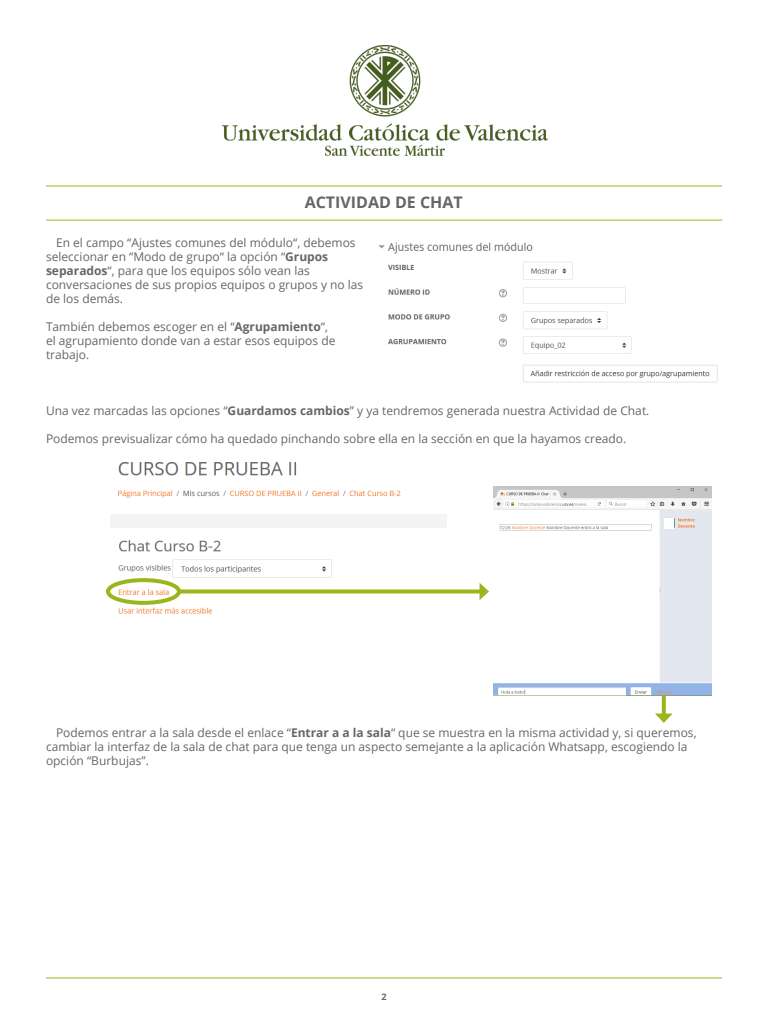
<style>
.page{position:relative;width:768px;height:1024px;background:#fff}
.page>*{position:absolute;margin:0;border:0;box-sizing:border-box;transform-origin:0 0}
.t1{font:700 16px "Open Sans";color:#666}
.texto{font:12px/14px "Open Sans";color:#666}
.t2{font:700 9px "Open Sans";color:#666}
.s1{font-weight:700}
</style>
<div class="page">
<hr style="left:46px;top:220px;width:676px;height:1px;background:#9bb61b">
<img style="left:222px;top:46px;width:325px;height:109px">
<hr style="left:46px;top:186px;width:676px;height:1px;background:#9bb61b">
<hr style="left:46px;top:977px;width:676px;height:1px;background:#9bb61b">
<img style="left:378px;top:242px;width:340px;height:141px">
<img style="left:110px;top:462px;width:337px;height:152px">
<div style="left:106px;top:578px;width:75px;height:27px;border:4px solid #9bb61b;border-radius:50%"></div>
<svg style="left:180px;top:590px;width:300px;height:4px"></svg>
<svg style="left:480px;top:583px;width:9px;height:17px"></svg>
<img style="left:493px;top:486px;width:218px;height:210px">
<svg style="left:662px;top:696px;width:4px;height:18px"></svg>
<svg style="left:655px;top:714px;width:17px;height:9px"></svg>
<div style="left:664px;top:518px;width:10px;height:11px;background:#fff"></div>
<h1 class="t1" style="left:305px;top:191px;width:160px">ACTIVIDAD DE CHAT</h1>
<p class="texto" style="left:46px;top:235px;width:319px;text-indent:10px">En el campo “Ajustes comunes del módulo“, debemos seleccionar en “Modo de grupo“ la opción “<span class="s1">Grupos separados</span>“, para que los equipos sólo vean las conversaciones de sus propios equipos o grupos y no las de los demás.</p>
<p class="texto" style="left:46px;top:319px;width:291px">También debemos escoger en el “<span class="s1">Agrupamiento</span>“, el agrupamiento donde van a estar esos equipos de trabajo.</p>
<p class="texto" style="left:46px;top:403px;width:605px">Una vez marcadas las opciones “<span class="s1">Guardamos cambios</span>” y ya tendremos generada nuestra Actividad de Chat.</p>
<p class="texto" style="left:46px;top:431px;width:582px">Podemos previsualizar cómo ha quedado pinchando sobre ella en la sección en que la hayamos creado.</p>
<p class="texto" style="left:46px;top:725px;width:652px;text-indent:10px">Podemos entrar a la sala desde el enlace “<span class="s1">Entrar a a la sala</span>“ que se muestra en la misma actividad y, si queremos, cambiar la interfaz de la sala de chat para que tenga un aspecto semejante a la aplicación Whatsapp, escogiendo la opción “Burbujas”.</p>
<p class="t2" style="left:381px;top:990px;width:7px">2</p>
</div>
